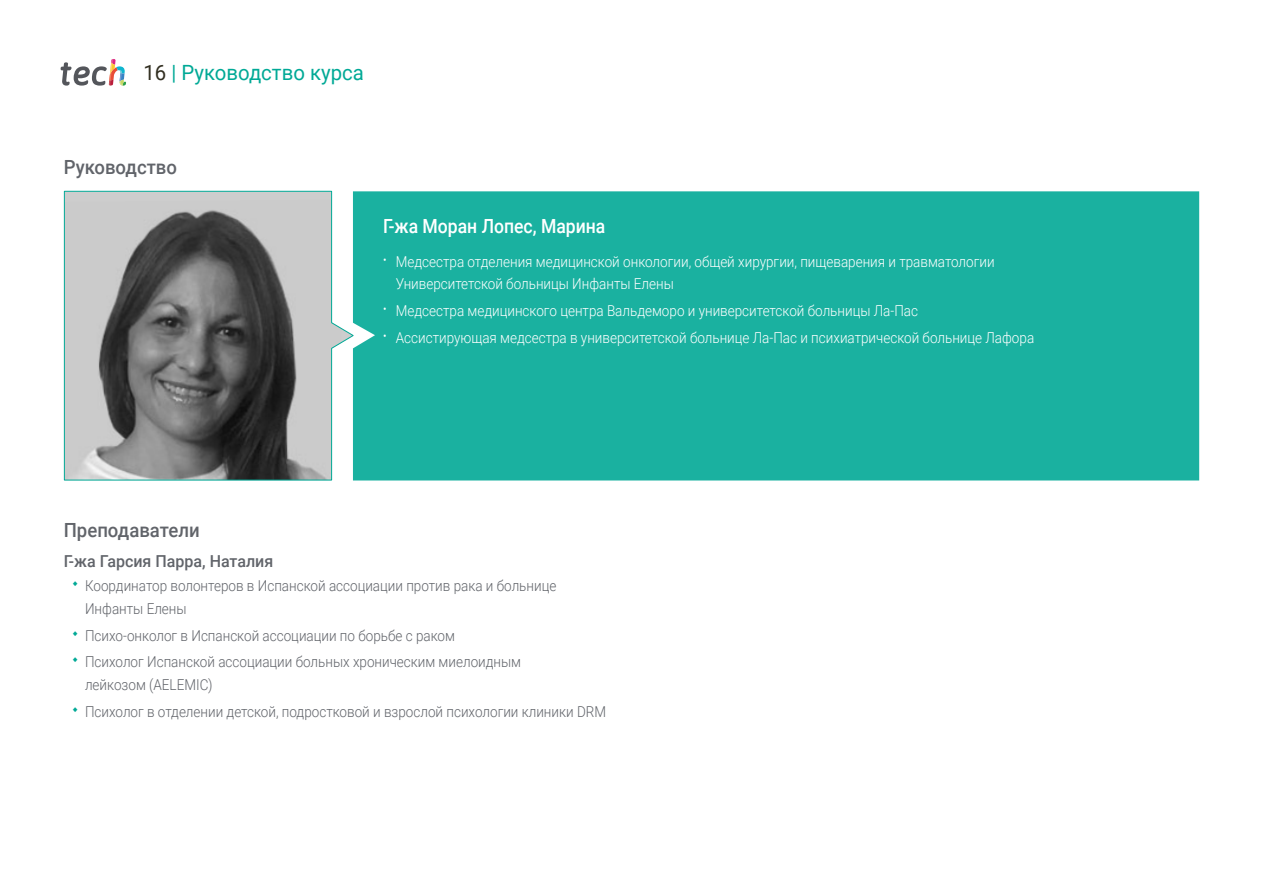
<style>
.page{position:relative;width:1263px;height:893px;background:#fff}
.page>*{position:absolute;margin:0;border:0;box-sizing:border-box;transform-origin:0 0}
.t1{font:21px "Roboto";color:#00a996}
.t2{font:500 19.5px "Roboto";color:#61646a;scale:.95 1}
.t3{font:500 19.5px "Roboto";color:#fff;scale:.9 1}
.t4{font:500 16.5px "Roboto";color:#61646a}
.t5{font:300 15px/22.5px "Roboto";color:#fff;scale:.9 1}
.t6{font:300 15px/26.7px "Roboto";color:#61646a;scale:.9 1}
.s1{color:#312e20}
</style>
<div class="page">
<svg style="left:61px;top:59px;width:65px;height:27px"></svg>
<div style="left:354px;top:191px;width:845px;height:289px;background:#1ab1a0"></div>
<svg style="left:64px;top:191px;width:290px;height:289px"></svg>
<h1 class="t1" style="left:144px;top:57px;width:222px"><span class="s1">16</span> | Руководство курса</h1>
<h2 class="t2" style="left:64px;top:154px;width:121px">Руководство</h2>
<h2 class="t2" style="left:64px;top:517px;width:144px">Преподаватели</h2>
<h2 class="t3" style="left:383px;top:212px;width:249px">Г-жа Моран Лопес, Марина</h2>
<p class="t5" style="left:396px;top:250px;width:667px;text-indent:-13px"><sup>•</sup> Медсестра отделения медицинской онкологии, общей хирургии, пищеварения и травматологии<br>Университетской больницы Инфанты Елены</p>
<p class="t5" style="left:383px;top:299px;width:596px"><sup>•</sup> Медсестра медицинского центра Вальдеморо и университетской больницы Ла-Пас</p>
<p class="t5" style="left:383px;top:326px;width:725px"><sup>•</sup> Ассистирующая медсестра в университетской больнице Ла-Пас и психиатрической больнице Лафора</p>
<p class="t4" style="left:64px;top:549px;width:211px">Г-жа Гарсия Парра, Наталия</p>
<p class="t6" style="left:85px;top:574px;width:525px;line-height:22.5px">Координатор волонтеров в Испанской ассоциации против рака и больнице<br>Инфанты Елены</p>
<p class="t6" style="left:85px;top:621px;width:486px">Психо-онколог в Испанской ассоциации по борьбе с раком<br>Психолог Испанской ассоциации больных хроническим миелоидным</p>
<p class="t6" style="left:85px;top:671px;width:580px">лейкозом (AELEMIC)<br>Психолог в отделении детской, подростковой и взрослой психологии клиники DRM</p>
</div>
